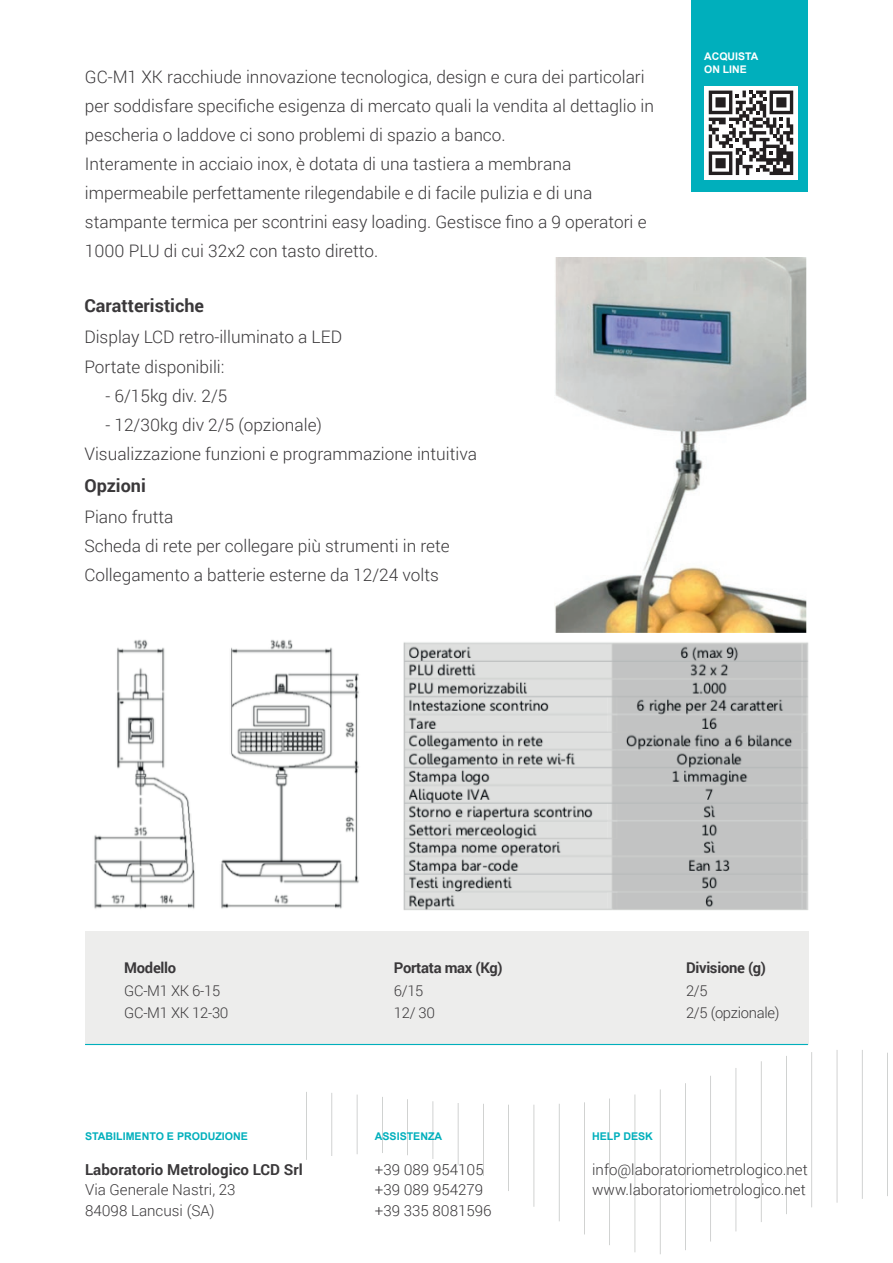
<style>
.page{position:relative;width:893px;height:1263px;background:#fff}
.page>*{position:absolute;margin:0;border:0;box-sizing:border-box;transform-origin:0 0}
.t1{font:700 18px "Roboto";color:#3a383a}
.t2{font:300 17.25px/29.1px "Roboto";color:#3a383a}
.t3{font:300 15.15px/20.2px "Roboto";color:#3a383a}
.t4{font:700 15.15px "Roboto";color:#3a383a}
.t5{font:300 14.85px/22.5px "Roboto";letter-spacing:-.02em;color:#3a383a}
.t6{font:700 14.85px "Roboto";letter-spacing:-.02em;color:#3a383a}
.t7{font:700 10.65px "Arial";color:#00afbc}
.t8{font:700 10.5px/12.6px "Arial";color:#fff}
</style>
<div class="page">
<hr style="left:382px;top:1097px;width:1px;height:56px;background:#bbbdbc">
<hr style="left:357px;top:1094px;width:1px;height:60px;background:#bbbdbc">
<hr style="left:407px;top:1099px;width:1px;height:56px;background:#bbbdbc">
<hr style="left:331px;top:1093px;width:1px;height:63px;background:#bbbdbc">
<hr style="left:433px;top:1101px;width:1px;height:58px;background:#bbbdbc">
<hr style="left:306px;top:1092px;width:1px;height:68px;background:#bbbdbc">
<hr style="left:458px;top:1103px;width:1px;height:62px;background:#bbbdbc">
<hr style="left:483px;top:1104px;width:1px;height:72px;background:#bbbdbc">
<hr style="left:508px;top:1105px;width:1px;height:86px;background:#bbbdbc">
<hr style="left:887px;top:1053px;width:1px;height:143px;background:#bbbdbc">
<hr style="left:862px;top:1050px;width:1px;height:149px;background:#bbbdbc">
<hr style="left:837px;top:1050px;width:1px;height:153px;background:#bbbdbc">
<hr style="left:534px;top:1105px;width:1px;height:102px;background:#bbbdbc">
<hr style="left:811px;top:1052px;width:1px;height:155px;background:#bbbdbc">
<hr style="left:786px;top:1056px;width:1px;height:158px;background:#bbbdbc">
<hr style="left:559px;top:1104px;width:1px;height:117px;background:#bbbdbc">
<hr style="left:761px;top:1061px;width:1px;height:161px;background:#bbbdbc">
<hr style="left:736px;top:1068px;width:1px;height:163px;background:#bbbdbc">
<hr style="left:584px;top:1102px;width:1px;height:132px;background:#bbbdbc">
<hr style="left:710px;top:1076px;width:1px;height:165px;background:#bbbdbc">
<hr style="left:609px;top:1098px;width:1px;height:147px;background:#bbbdbc">
<hr style="left:685px;top:1083px;width:1px;height:167px;background:#bbbdbc">
<hr style="left:635px;top:1094px;width:1px;height:158px;background:#bbbdbc">
<hr style="left:660px;top:1089px;width:1px;height:165px;background:#bbbdbc">
<div style="left:692px;top:0;width:116px;height:191px;background:#00afbc"></div>
<div style="left:704px;top:86px;width:94px;height:94px;background:#fff"></div>
<svg style="left:709px;top:91px;width:84px;height:84px"></svg>
<div style="left:85px;top:931px;width:723px;height:113px;background:#ededec"></div>
<hr style="left:85px;top:1044px;width:723px;height:1px;background:#00afbc">
<img style="left:94px;top:639px;width:715px;height:272px">
<img style="left:555px;top:257px;width:252px;height:375px">
<p class="t2" style="left:85px;top:61px;width:571px">GC-M1 XK racchiude innovazione tecnologica, design e cura dei particolari per soddisfare specifiche esigenza di mercato quali la vendita al dettaglio in pescheria o laddove ci sono problemi di spazio a banco.<br>Interamente in acciaio inox, è dotata di una tastiera a membrana impermeabile perfettamente rilegendabile e di facile pulizia e di una stampante termica per scontrini easy loading. Gestisce fino a 9 operatori e 1000 PLU di cui 32x2 con tasto diretto.</p>
<p class="t1" style="left:84px;top:293px;width:121px">Caratteristiche</p>
<p class="t2" style="left:84px;top:322px;width:259px">Display LCD retro-illuminato a LED<br>Portate disponibili:</p>
<p class="t2" style="left:105px;top:380px;width:124px">- 6/15kg div. 2/5</p>
<p class="t2" style="left:84px;top:409px;width:394px;text-indent:21px">- 12/30kg div 2/5 (opzionale)<br>Visualizzazione funzioni e programmazione intuitiva</p>
<p class="t1" style="left:84px;top:473px;width:63px">Opzioni</p>
<p class="t2" style="left:84px;top:502px;width:367px">Piano frutta<br>Scheda di rete per collegare più strumenti in rete<br>Collegamento a batterie esterne da 12/24 volts</p>
<p class="t8" style="left:704px;top:50px;width:56px">ACQUISTA<br>ON LINE</p>
<p class="t6" style="left:124px;top:957px;width:53px">Modello</p>
<p class="t5" style="left:124px;top:978px;width:106px">GC-M1 XK 6-15<br>GC-M1 XK 12-30</p>
<p class="t7" style="left:85px;top:1130px;width:164px">STABILIMENTO E PRODUZIONE</p>
<p class="t6" style="left:394px;top:957px;width:110px">Portata max (Kg)</p>
<p class="t5" style="left:394px;top:978px;width:43px">6/15<br>12/ 30</p>
<p class="t7" style="left:375px;top:1130px;width:69px">ASSISTENZA</p>
<p class="t6" style="left:686px;top:957px;width:82px">Divisione (g)</p>
<p class="t5" style="left:686px;top:978px;width:95px">2/5<br>2/5 (opzionale)</p>
<p class="t7" style="left:592px;top:1130px;width:62px">HELP DESK</p>
<p class="t4" style="left:85px;top:1159px;width:219px">Laboratorio Metrologico LCD Srl</p>
<p class="t3" style="left:85px;top:1179px;width:152px">Via Generale Nastri, 23<br>84098 Lancusi (SA)</p>
<p class="t3" style="left:375px;top:1159px;width:118px">+39 089 954105 +39 089 954279 +39 335 8081596</p>
<p class="t3" style="left:592px;top:1159px;width:217px">info@laboratoriometrologico.net www.laboratoriometrologico.net</p>
</div>
